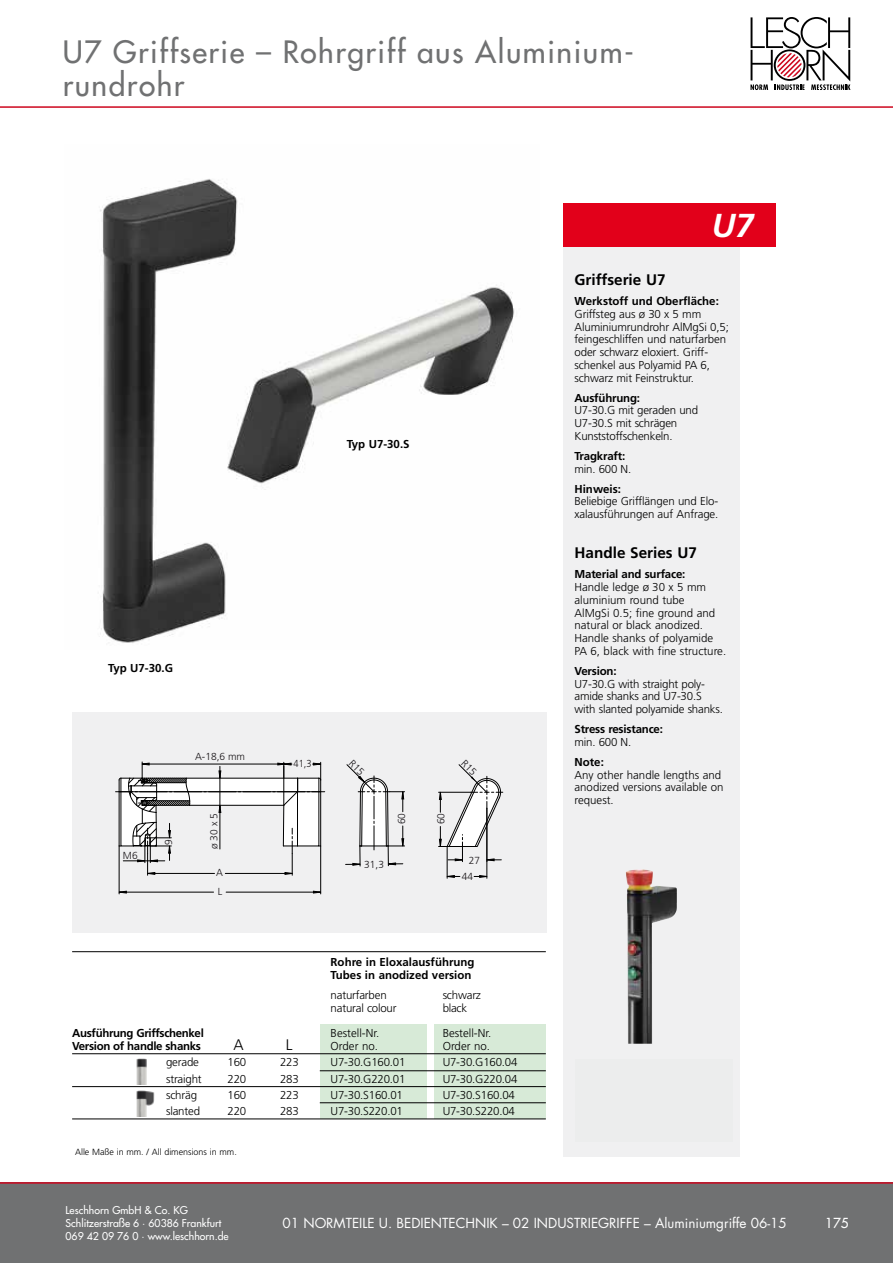
<style>
.page{position:relative;width:893px;height:1263px;background:#fff}
.page>*{position:absolute;margin:0;border:0;box-sizing:border-box;transform-origin:0 0}
.t1{font:italic 700 33.15px "Frutiger LT Std";color:#fff}
.t2{font:500 30px/33px "Futura Std";letter-spacing:.05em;color:#707172}
.t3{font:700 15.3px "Frutiger LT Std";color:#000}
.t4{font:300 15.3px "Frutiger";color:#000}
.t5{font:13.5px "Futura Std";color:#fff}
.t6{font:500 13.5px "Futura Std";color:#fff}
.t7{font:300 11.55px/12.8px "Frutiger";letter-spacing:-.01em;color:#000}
.t8{font:700 11.55px/12.8px "Frutiger LT Std";letter-spacing:-.015em;color:#000}
.t9{font:500 10.5px/12.6px "Futura Std";color:#fff}
.t10{font:300 10.2px/16px "Frutiger";color:#1a1619}
.t11{font:300 10.2px "Frutiger";color:#1a171b}
.t12{font:300 10.2px "Frutiger";color:#1a1619;scale:.91 1}
.t13{font:300 9px "Frutiger";color:#000}
.s1{font-weight:400}
</style>
<div class="page">
<div style="left:0;top:1182px;width:893px;height:81px;background:#707172"></div>
<hr style="left:0;top:1182px;width:893px;height:2px;background:#cd071e">
<hr style="left:0;top:106px;width:893px;height:2px;background:#cd071e">
<svg style="left:750px;top:17px;width:100px;height:73px"></svg>
<div style="left:563px;top:128px;width:177px;height:1029px;background:#f0f0f1"></div>
<div style="left:563px;top:204px;width:212px;height:43px;background:#e2001a"></div>
<img style="left:626px;top:869px;width:26px;height:175px">
<div style="left:434px;top:1024px;width:112px;height:95px;background:#d7ead7"></div>
<div style="left:320px;top:1024px;width:106px;height:95px;background:#d7ead7"></div>
<hr style="left:72px;top:951px;width:474px;height:1px;background:#000">
<hr style="left:72px;top:1053px;width:474px;height:1px;background:#000">
<hr style="left:320px;top:1070px;width:226px;height:1px;background:#000">
<hr style="left:72px;top:1086px;width:474px;height:1px;background:#000">
<hr style="left:320px;top:1102px;width:226px;height:1px;background:#000">
<hr style="left:72px;top:1118px;width:474px;height:1px;background:#000">
<img style="left:100px;top:179px;width:415px;height:464px">
<div style="left:72px;top:712px;width:474px;height:221px;background:#f0f0f1"></div>
<hr style="left:320px;top:846px;width:1px;height:48px;background:#000">
<hr style="left:119px;top:846px;width:1px;height:48px;background:#000">
<img style="left:136px;top:1058px;width:11px;height:26px">
<img style="left:136px;top:1090px;width:19px;height:26px">
<div style="left:575px;top:1059px;width:158px;height:83px;background:#eceded"></div>
<div style="left:544px;top:115px;width:250px;height:88px;background:#fff"></div>
<svg style="left:116px;top:761px;width:387px;height:132px"></svg>
<h2 class="t2" style="left:63px;top:36px;width:573px">U7 Griffserie – Rohrgriff aus Aluminium&shy;rundrohr</h2>
<p class="t8" style="left:347px;top:437px;width:64px">Typ U7-30.S</p>
<p class="t8" style="left:108px;top:662px;width:66px">Typ U7-30.G</p>
<p class="t10" style="left:123px;top:847px;width:16px">M6</p>
<p class="t10" style="left:160px;top:845px;width:7px;rotate:-90deg">9</p>
<p class="t10" style="left:195px;top:749px;width:51px">A-18,6 mm</p>
<p class="t11" style="left:208px;top:849px;width:37px;rotate:-90deg">ø 30 x 5</p>
<p class="t10" style="left:216px;top:864px;width:8px">A</p>
<p class="t10" style="left:218px;top:883px;width:6px">L</p>
<p class="t12" style="left:294px;top:757px;width:21px">41,3</p>
<p class="t11" style="left:396px;top:824px;width:13px;rotate:-90deg">60</p>
<p class="t11" style="left:435px;top:824px;width:13px;rotate:-90deg">60</p>
<p class="t10" style="left:364px;top:856px;width:21px;rotate:-1deg">31,3</p>
<p class="t10" style="left:461px;top:852px;width:20px;text-indent:7px;rotate:-1deg">27<br>44</p>
<p class="t8" style="left:331px;top:956px;width:145px">Rohre in Eloxalausführung<br>Tubes in anodized version</p>
<p class="t7" style="left:331px;top:989px;width:58px">naturfarben</p>
<p class="t7" style="left:443px;top:989px;width:40px">schwarz</p>
<p class="t7" style="left:331px;top:1001px;width:68px">natural colour</p>
<p class="t7" style="left:443px;top:1001px;width:26px">black</p>
<p class="t8" style="left:72px;top:1027px;width:133px">Ausführung Griffschenkel</p>
<p class="t7" style="left:331px;top:1027px;width:50px">Bestell-Nr.</p>
<p class="t7" style="left:443px;top:1027px;width:50px">Bestell-Nr.</p>
<p class="t8" style="left:72px;top:1040px;width:130px">Version of handle shanks</p>
<h3 class="t4" style="left:233px;top:1036px;width:12px">A</h3>
<h3 class="t4" style="left:286px;top:1036px;width:8px">L</h3>
<p class="t7" style="left:331px;top:1040px;width:49px">Order no.</p>
<p class="t7" style="left:443px;top:1040px;width:49px">Order no.</p>
<p class="t7" style="left:166px;top:1056px;width:34px">gerade</p>
<p class="t7" style="left:228px;top:1056px;width:20px">160</p>
<p class="t7" style="left:280px;top:1056px;width:20px">223</p>
<p class="t7" style="left:331px;top:1056px;width:76px">U7-30.G160.01</p>
<p class="t7" style="left:443px;top:1056px;width:76px">U7-30.G160.04</p>
<p class="t7" style="left:166px;top:1072px;width:37px">straight</p>
<p class="t7" style="left:228px;top:1072px;width:20px">220</p>
<p class="t7" style="left:280px;top:1072px;width:20px">283</p>
<p class="t7" style="left:331px;top:1072px;width:76px">U7-30.G220.01</p>
<p class="t7" style="left:443px;top:1072px;width:76px">U7-30.G220.04</p>
<p class="t7" style="left:166px;top:1088px;width:32px">schräg</p>
<p class="t7" style="left:228px;top:1088px;width:20px">160</p>
<p class="t7" style="left:280px;top:1088px;width:20px">223</p>
<p class="t7" style="left:331px;top:1088px;width:74px">U7-30.S160.01</p>
<p class="t7" style="left:443px;top:1088px;width:74px">U7-30.S160.04</p>
<p class="t7" style="left:166px;top:1104px;width:35px">slanted</p>
<p class="t7" style="left:228px;top:1104px;width:20px">220</p>
<p class="t7" style="left:280px;top:1104px;width:20px">283</p>
<p class="t7" style="left:331px;top:1104px;width:74px">U7-30.S220.01</p>
<p class="t7" style="left:443px;top:1104px;width:74px">U7-30.S220.04</p>
<p class="t13" style="left:75px;top:1146px;width:163px">Alle Maße in mm. / All dimensions in mm.</p>
<h1 class="t1" style="left:712px;top:206px;width:44px">U7</h1>
<h3 class="t3" style="left:574px;top:271px;width:93px">Griffserie U7</h3>
<p class="t8" style="left:574px;top:295px;width:146px">Werkstoff und Oberfläche:</p>
<p class="t7" style="left:574px;top:307px;width:156px">Griffsteg aus ø 30 x 5 mm<br>Aluminiumrundrohr AlMgSi 0,5; feingeschliffen und naturfarben oder schwarz eloxiert. Griff&shy;schenkel aus Polyamid PA 6, schwarz mit Feinstruktur.</p>
<p class="t8" style="left:574px;top:391px;width:67px">Ausführung:</p>
<p class="t7" style="left:574px;top:404px;width:125px">U7-30.G mit geraden und<br>U7-30.S mit schrägen<br>Kunststoffschenkeln.</p>
<p class="t8" style="left:574px;top:449px;width:52px">Tragkraft:</p>
<p class="t7" style="left:574px;top:462px;width:58px">min. 600 N.</p>
<p class="t8" style="left:574px;top:482px;width:48px">Hinweis:</p>
<p class="t7" style="left:574px;top:495px;width:145px">Beliebige Grifflängen und Elo&shy;xalausführungen auf Anfrage.</p>
<h3 class="t3" style="left:574px;top:544px;width:124px">Handle Series U7</h3>
<p class="t8" style="left:574px;top:568px;width:112px">Material and surface:</p>
<p class="t7" style="left:574px;top:581px;width:153px">Handle ledge ø 30 x 5 mm aluminium round tube<br>AlMgSi 0.5; fine ground and natural or black anodized.<br>Handle shanks of polyamide<br>PA 6, black with fine structure.</p>
<p class="t8" style="left:574px;top:665px;width:44px">Version:</p>
<p class="t7" style="left:574px;top:677px;width:150px">U7-30.G with straight poly&shy;amide shanks and U7-30.S with slanted polyamide shanks.</p>
<p class="t8" style="left:574px;top:723px;width:90px">Stress resistance:</p>
<p class="t7" style="left:574px;top:735px;width:58px">min. 600 N.</p>
<p class="t8" style="left:574px;top:756px;width:31px">Note:</p>
<p class="t7" style="left:574px;top:768px;width:150px">Any other handle lengths and anodized versions available on request.</p>
<p class="t9" style="left:66px;top:1204px;width:165px">Leschhorn GmbH &amp; Co. KG<br>Schlitzerstraße 6 <span class="s1">·</span> 60386 Frankfurt<br>069 42 09 76 0 <span class="s1">·</span> www.leschhorn.de</p>
<p class="t5" style="left:283px;top:1214px;width:299px">01 NORMTEILE U. BEDIENTECHN IK – 02 INDUSTRIE</p>
<p class="t5" style="left:598px;top:1214px;width:190px">GRIFFE – ALUMINIUMGRIFFE 06-15</p>
<p class="t6" style="left:825px;top:1215px;width:25px">175</p>
</div>
